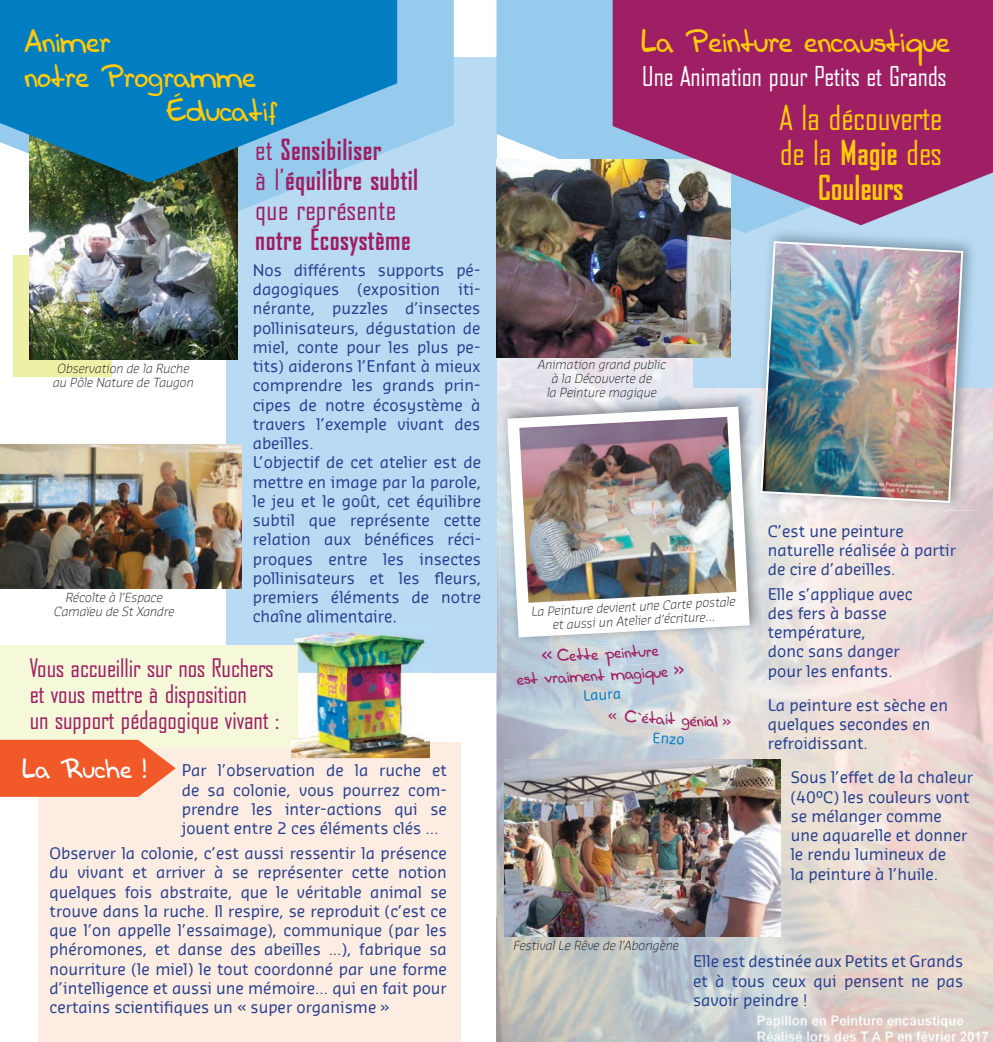
<style>
.page{position:relative;width:993px;height:1042px;background:#fff}
.page>*{position:absolute;margin:0;border:0;box-sizing:border-box;transform-origin:0 0}
.t1{font:36.75px "Callani";color:#feca0a}
.t2{font:36.57px "Callani";color:#feca0a}
.t3{font:33.07px/35.2px "Bureau Agency";color:#feca0a;text-align:center}
.t4{font:31.5px "Callani";color:#fff}
.t5{font:700 28px/29.8px "Bureau Agency";letter-spacing:.02em;color:#9e1f63}
.t6{font:26.25px "Bureau Agency";color:#fff}
.t7{font:24.5px/26.2px "Bureau Agency";color:#9e1f63}
.t8{font:19.43px/21.3px "Callani";color:#9e1f63;text-align:center}
.t9{font:15.75px/19.2px "Sansa";color:#253f8e}
.t10{font:14px "Sansa";color:#007ec1}
.t11{font:italic 300 12.25px/14px "Sansa";color:#231f20;text-align:center}
.s1{font-weight:400}
.s2{font-weight:700}
.s3{font-family:"Sansa"}
.s4{font-family:"Sansa";font-size:15.58px}
</style>
<div class="page">
<img style="left:496px;top:358px;width:257px;height:59px">
<img style="left:496px;top:417px;width:55px;height:625px">
<img style="left:551px;top:605px;width:386px;height:249px">
<img style="left:551px;top:854px;width:441px;height:188px">
<img style="left:557px;top:644px;width:102px;height:24px">
<div style="left:693px;top:82px;width:299px;height:306px;background:#b8daf2"></div>
<div style="left:226px;top:57px;width:270px;height:616px;background:#b8daf2"></div>
<div style="left:38px;top:742px;width:422px;height:300px;background:#fdece1"></div>
<svg style="left:496px;top:0;width:366px;height:233px;background:#9ccded"></svg>
<svg style="left:29px;top:0;width:424px;height:224px"></svg>
<div style="left:13px;top:255px;width:98px;height:121px;background:#eef0a6"></div>
<div style="left:0;top:645px;width:298px;height:103px;background:#f6f8da"></div>
<img style="left:496px;top:160px;width:234px;height:198px">
<img style="left:0;top:444px;width:241px;height:144px">
<svg style="left:0;top:740px;width:176px;height:57px;background:#f2693c"></svg>
<img style="left:30px;top:183px;width:207px;height:176px">
<svg style="left:0;top:0;width:397px;height:183px;background:#1f89bf"></svg>
<img style="left:499px;top:392px;width:264px;height:252px">
<svg style="left:507px;top:407px;width:242px;height:230px"></svg>
<img style="left:519px;top:417px;width:217px;height:186px">
<svg style="left:612px;top:0;width:380px;height:225px;background:#9c3871"></svg>
<img style="left:298px;top:673px;width:132px;height:69px">
<img style="left:291px;top:621px;width:139px;height:52px">
<img style="left:291px;top:742px;width:139px;height:16px">
<img style="left:291px;top:645px;width:7px;height:103px">
<img style="left:291px;top:621px;width:104px;height:1px">
<img style="left:504px;top:760px;width:276px;height:176px">
<img style="left:753px;top:227px;width:224px;height:283px">
<svg style="left:753px;top:227px;width:6px;height:3px"></svg>
<img style="left:753px;top:392px;width:10px;height:118px">
<img style="left:760px;top:241px;width:202px;height:262px">
<h2 class="t2" style="left:25px;top:24px;width:88px">Animer</h2>
<h2 class="t2" style="left:25px;top:58px;width:233px">notre Programme</h2>
<h2 class="t2" style="left:166px;top:92px;width:113px">Éducatif</h2>
<h3 class="t5" style="left:255px;top:135px;width:164px"><span class="s1">et</span> Sensibiliser<br><span class="s1">à l’</span>équilibre subtil <span class="s1">que représente</span></h3>
<h3 class="t5" style="left:255px;top:225px;width:157px">notre Écosystème</h3>
<h1 class="t1" style="left:641px;top:24px;width:310px">La Peinture encaustique</h1>
<h3 class="t6" style="left:642px;top:62px;width:305px">Une Animation pour Petits et Grands</h3>
<h3 class="t3" style="left:779px;top:101px;width:164px">A la découverte de la <span class="s2">Magie</span> des<br><span class="s2">Couleurs</span></h3>
<p class="t9" style="left:252px;top:260px;width:230px">Nos différents supports pé&shy;dagogiques (exposition iti&shy;nérante, puzzles d’insectes pollinisateurs, dégustation de miel, conte pour les plus pe&shy;tits) aiderons l’Enfant à mieux comprendre les grands prin&shy;cipes de notre écosystème à travers l’exemple vivant des abeilles.<br>L’objectif de cet atelier est de mettre en image par la parole, le jeu et le goût, cet équilibre subtil que représente cette relation aux bénéfices réci&shy;proques entre les insectes pollinisateurs et les fleurs, premiers éléments de notre chaîne alimentaire.</p>
<h3 class="t7" style="left:30px;top:655px;width:251px">Vous accueillir sur nos Ruchers et vous mettre à disposition<br>un support pédagogique vivant :</h3>
<h3 class="t4" style="left:23px;top:753px;width:125px">La Ruche !</h3>
<p class="t11" style="left:537px;top:357px;width:132px">Animation grand public à la Découverte de<br>la Peinture magique</p>
<p class="t11" style="left:52px;top:360px;width:145px">Observation de la Ruche au Pôle Nature de Taugon</p>
<p class="t9" style="left:767px;top:521px;width:190px">C’est une peinture naturelle réalisée à partir de cire d’abeilles.</p>
<p class="t9" style="left:767px;top:583px;width:146px">Elle s’applique avec des fers à basse température,<br>donc sans danger pour les enfants.</p>
<p class="t9" style="left:767px;top:694px;width:182px">La peinture est sèche en quelques secondes en refroidissant.</p>
<p class="t9" style="left:790px;top:767px;width:184px">Sous l’effet de la chaleur (40°C) les couleurs vont se mélanger comme une aquarelle et donner le rendu lumineux de<br>la peinture à l’huile.</p>
<p class="t11" style="left:53px;top:589px;width:124px">Récolte à l’Espace<br>Camaïeu de StXandre</p>
<p class="t11" style="left:530px;top:604px;width:206px;rotate:-3deg">La Peinture devient une Carte postale et aussi un Atelier d’écriture...</p>
<p class="t8" style="left:515px;top:649px;width:169px;rotate:-3deg"><span class="s3">«</span> Cette peinture<br>est vraiment magique <span class="s3">»</span></p>
<p class="t10" style="left:582px;top:686px;width:39px;rotate:-3deg">Laura</p>
<p class="t8" style="left:608px;top:706px;width:125px;rotate:3deg"><span class="s4">«</span> C`était génial <span class="s4">»</span></p>
<p class="t10" style="left:652px;top:729px;width:34px;rotate:3deg">Enzo</p>
<p class="t9" style="left:182px;top:760px;width:266px;text-align:justify">Par l’observation de la ruche et de sa colonie, vous pourrez com&shy;prendre les inter-actions qui se jouent entre 2 ces éléments clés …</p>
<p class="t9" style="left:50px;top:843px;width:398px;text-align:justify">Observer la colonie, c’est aussi ressentir la présence du vivant et arriver à se représenter cette notion quelques fois abstraite, que le véritable animal se trouve dans la ruche. Il respire, se reproduit (c’est ce que l’on appelle l’essaimage), communique (par les phéromones, et danse des abeilles ...), fabrique sa nourriture (le miel) le tout coordonné par une forme d’intelligence et aussi une mémoire... qui en fait pour certains scientifiques un « super organisme »</p>
<p class="t11" style="left:512px;top:938px;width:170px">FestivalLe Rêve de l’Aborigène</p>
<p class="t9" style="left:693px;top:951px;width:271px;text-align:justify">Elle est destinée aux Petits et Grands et à tous ceux qui pensent ne pas savoir peindre !</p>
</div>
